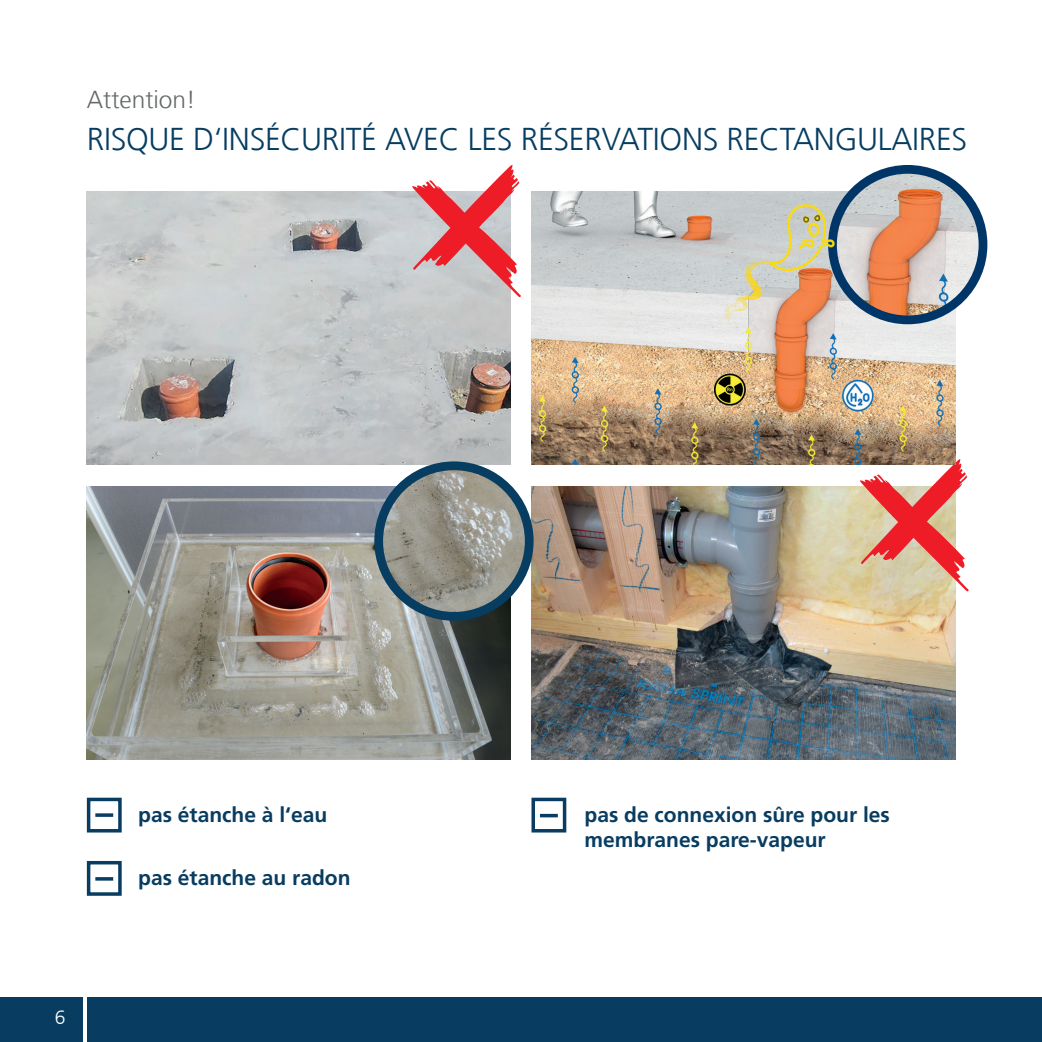
<style>
.page{position:relative;width:1042px;height:1042px;background:#fff}
.page>*{position:absolute;margin:0;border:0;box-sizing:border-box;transform-origin:0 0}
.t1{font:300 31.5px "Frutigerfor Hauff";letter-spacing:-.01em;color:#063d60}
.t2{font:300 24.5px "Frutigerfor Hauff";color:#656969}
.t3{font:700 21px/25.2px "Frutigerfor Hauff";color:#083d61}
.t4{font:300 19.25px "Frutigerfor Hauff";color:#fff}
</style>
<div class="page">
<div style="left:0;top:997px;width:1042px;height:45px;background:#083d61"></div>
<hr style="left:83px;top:983px;width:3px;height:59px;background:#fff">
<img style="left:87px;top:192px;width:423px;height:273px">
<img style="left:87px;top:486px;width:423px;height:273px">
<img style="left:531px;top:486px;width:424px;height:273px">
<img style="left:379px;top:466px;width:150px;height:150px;border-radius:75px">
<div style="left:374px;top:461px;width:159px;height:160px;border:9px solid #063d60;border-radius:50%"></div>
<div style="left:87px;top:797px;width:35px;height:35px;border:4px solid #083d61"></div>
<svg style="left:95px;top:813px;width:18px;height:4px"></svg>
<div style="left:531px;top:797px;width:35px;height:35px;border:4px solid #083d61"></div>
<hr style="left:540px;top:814px;width:18px;height:3px;background:#063d60">
<div style="left:87px;top:861px;width:35px;height:35px;border:4px solid #083d61"></div>
<hr style="left:95px;top:877px;width:18px;height:3px;background:#063d60">
<svg style="left:410px;top:165px;width:111px;height:133px"></svg>
<svg style="left:858px;top:457px;width:111px;height:135px"></svg>
<img style="left:531px;top:192px;width:424px;height:272px">
<img style="left:832px;top:169px;width:151px;height:151px;border-radius:75px">
<div style="left:828px;top:165px;width:159px;height:159px;border:9px solid #003667;border-radius:50%"></div>
<img style="left:701px;top:194px;width:170px;height:132px">
<p class="t2" style="left:87px;top:84px;width:110px">Attention!</p>
<h1 class="t1" style="left:87px;top:120px;width:882px">RISQUE D‘INSÉCURITÉ AVEC LES RÉSERVATIONS RECTANGULAIRES</h1>
<p class="t4" style="left:55px;top:1005px;width:12px">6</p>
<p class="t3" style="left:138px;top:802px;width:191px">pas étanche à l‘eau</p>
<p class="t3" style="left:584px;top:802px;width:307px">pas de connexion sûre pour les membranes pare-vapeur</p>
<p class="t3" style="left:138px;top:865px;width:214px">pas étanche au radon</p>
</div>
